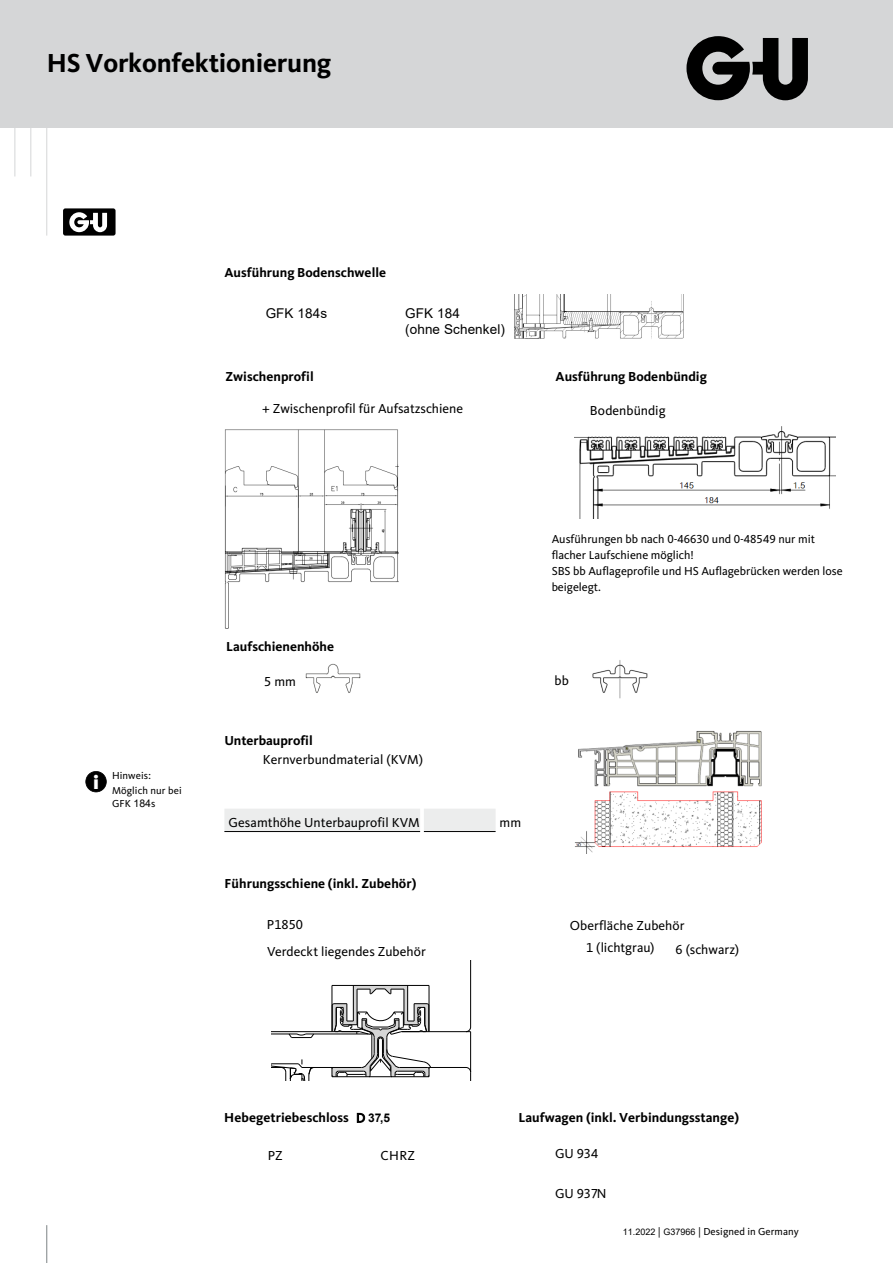
<style>
.page{position:relative;width:893px;height:1263px;background:#fff}
.page>*{position:absolute;margin:0;border:0;box-sizing:border-box;transform-origin:0 0}
.t1{font:700 27px "Kievit Pro";letter-spacing:-.01em;color:#000}
.t2{font:900 19.5px "Kievit Pro";color:#fff}
.t3{font:13.5px/27px "Kievit Pro";letter-spacing:.005em;color:#000}
.t4{font:700 13.5px "Kievit Pro";color:#000}
.t5{font:13.5px "Arial";letter-spacing:.01em;color:#000}
.t6{font:13.5px "Arial";letter-spacing:.01em;color:#000}
.t7{font:12px/16px "Kievit Pro";color:#000}
.t8{font:700 12px "Arial";color:#000}
.t9{font:10.5px/14.9px "Kievit Pro";letter-spacing:.01em;color:#000}
.s1{font-family:"Arial"}
.s2{font-family:"Kievit Pro";font-weight:400;font-size:13.5px}
.s3{font-family:"Arial";font-size:9px}
</style>
<div class="page">
<div style="left:0;top:0;width:893px;height:128px;background:#d5d6d7"></div>
<hr style="left:47px;top:128px;width:1px;height:108px;background:#d5d6d7">
<hr style="left:31px;top:128px;width:1px;height:48px;background:#d5d6d7">
<hr style="left:15px;top:128px;width:1px;height:48px;background:#d5d6d7">
<div style="left:63px;top:208px;width:53px;height:28px;background:#000;border-radius:2px"></div>
<svg style="left:69px;top:212px;width:38px;height:20px"></svg>
<hr style="left:47px;top:1225px;width:1px;height:38px;background:#7c8384">
<svg style="left:686px;top:36px;width:122px;height:64px"></svg>
<img style="left:224px;top:429px;width:175px;height:200px">
<img style="left:574px;top:426px;width:262px;height:93px">
<img style="left:305px;top:663px;width:56px;height:30px">
<img style="left:592px;top:660px;width:56px;height:39px">
<img style="left:514px;top:294px;width:170px;height:45px">
<hr style="left:429px;top:1067px;width:37px;height:1px;background:#000">
<hr style="left:310px;top:1067px;width:52px;height:1px;background:#000">
<hr style="left:272px;top:1031px;width:60px;height:1px;background:#000">
<hr style="left:402px;top:1031px;width:64px;height:1px;background:#000">
<hr style="left:470px;top:961px;width:1px;height:66px;background:#000">
<svg style="left:466px;top:1067px;width:5px;height:13px"></svg>
<hr style="left:306px;top:1034px;width:62px;height:1px;background:#000">
<svg style="left:465px;top:1026px;width:6px;height:6px"></svg>
<svg style="left:272px;top:1059px;width:42px;height:22px"></svg>
<svg style="left:272px;top:1033px;width:43px;height:5px"></svg>
<hr style="left:470px;top:1032px;width:1px;height:40px;background:#000">
<svg style="left:331px;top:985px;width:100px;height:93px"></svg>
<div style="left:224px;top:809px;width:196px;height:22px;background:#eceded"></div>
<hr style="left:224px;top:831px;width:196px;height:1px;background:#000">
<div style="left:424px;top:809px;width:72px;height:22px;background:#eceded"></div>
<hr style="left:424px;top:831px;width:72px;height:1px;background:#000">
<img style="left:574px;top:731px;width:188px;height:122px">
<div style="left:88px;top:769px;width:25px;height:25px;border:3px solid #fff;border-radius:50%"></div>
<svg style="left:85px;top:771px;width:22px;height:21px"></svg>
<h1 class="t1" style="left:47px;top:47px;width:286px">HS Vorkonfektionierung</h1>
<p class="t4" style="left:224px;top:264px;width:163px">Ausführung Bodenschwelle</p>
<p class="t6" style="left:266px;top:304px;width:63px">GFK 184s</p>
<p class="t4" style="left:226px;top:368px;width:90px">Zwischenprofil</p>
<p class="t6" style="left:405px;top:304px;width:56px">GFK 184</p>
<p class="t5" style="left:405px;top:320px;width:101px">(ohne Schenkel)</p>
<p class="t4" style="left:556px;top:368px;width:153px">Ausführung Bodenbündig</p>
<p class="t3" style="left:262px;top:395px;width:202px">+ Zwischenprofil für Aufsatzschiene</p>
<p class="t3" style="left:590px;top:397px;width:77px">Bodenbündig</p>
<h2 class="t2" style="left:93px;top:771px;width:7px">i</h2>
<p class="t9" style="left:112px;top:768px;width:71px">Hinweis:<br>Möglich nur bei</p>
<p class="t9" style="left:112px;top:796px;width:45px">GFK <span class="s1">184</span>s</p>
<p class="t4" style="left:226px;top:638px;width:110px">Laufschienenhöhe</p>
<p class="t3" style="left:264px;top:668px;width:33px">5 mm</p>
<p class="t4" style="left:224px;top:732px;width:90px">Unterbauprofil</p>
<p class="t3" style="left:263px;top:746px;width:162px">Kernverbundmaterial (KVM)</p>
<p class="t3" style="left:229px;top:809px;width:193px">Gesamthöhe Unterbauprofil KVM</p>
<p class="t3" style="left:500px;top:808px;width:23px">mm</p>
<p class="t4" style="left:225px;top:875px;width:193px">Führungsschiene (inkl. Zubehör)</p>
<p class="t3" style="left:267px;top:910px;width:160px">P1850<br>Verdeckt liegendes Zubehör</p>
<p class="t7" style="left:552px;top:531px;width:293px">Ausführungen bb nach 0-46630 und 0-48549 nur mit flacher Laufschiene möglich!<br>SBS bb Auflageprofile und HS Auflagebrücken werden lose beigelegt.</p>
<p class="t3" style="left:555px;top:667px;width:16px">bb</p>
<p class="t3" style="left:586px;top:914px;width:100px;line-height:22.5px;text-indent:-16px">Oberfläche Zubehör<br>1 (lichtgrau)</p>
<p class="t3" style="left:676px;top:936px;width:65px">6 (schwarz)</p>
<p class="t4" style="left:224px;top:1109px;width:126px">Hebegetriebeschloss</p>
<p class="t4" style="left:519px;top:1110px;width:222px">Laufwagen (inkl. Verbindungsstange)</p>
<p class="t3" style="left:268px;top:1141px;width:17px">PZ</p>
<p class="t3" style="left:380px;top:1142px;width:36px">CHRZ</p>
<p class="t8" style="left:356px;top:1110px;width:36px"><span class="s2">D</span> 37,5</p>
<p class="t3" style="left:555px;top:1140px;width:45px">GU 934</p>
<p class="t3" style="left:555px;top:1179px;width:53px">GU 937N</p>
<p class="t9" style="left:623px;top:1224px;width:178px"><span class="s3">1</span><span class="s3">1</span><span class="s3">.20</span><span class="s3">22</span> | <span class="s3">G37966</span> | Designed in Germany</p>
</div>
